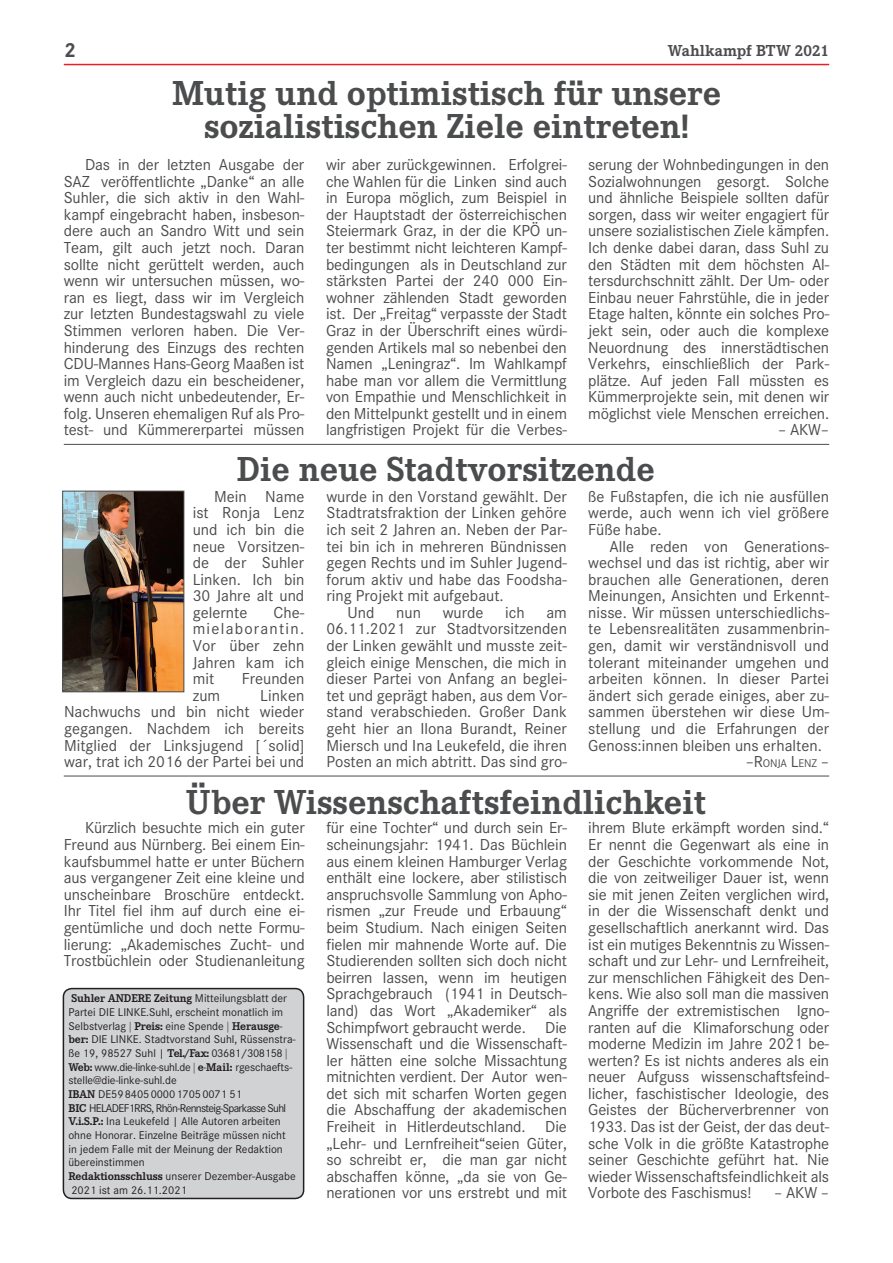
<style>
.page{position:relative;width:893px;height:1263px;background:#fff}
.page>*{position:absolute;margin:0;border:0;box-sizing:border-box;transform-origin:0 0}
.t1{font:700 36px/33px "Corporate E";color:#4b4c4d;text-align:center}
.t2{font:700 21px "Corporate S";color:#4b4c4d}
.t3{font:16.5px/16.6px "Corporate S";color:#4b4c4d;text-align:justify}
.t4{font:700 16.5px "Corporate E";color:#4b4c4d}
.t5{font:16.5px "Corporate S";color:#4b4c4d}
.t6{font:11.7px/13.6px "Corporate S";color:#231f20}
.t7{font:700 11.7px "Corporate E";letter-spacing:-.01em;color:#231f20}
.t8{font:11.55px "Corporate S";letter-spacing:-.015em;color:#4b4c4d}
.s1{font-size:16.5px}
.s2{font-family:"Corporate S";font-weight:400}
.s3{font-family:"Times New Roman"}
.s4{font-family:"Corporate E";font-weight:700}
</style>
<div class="page">
<hr style="left:64px;top:64px;width:765px;height:1px;background:#ee1d23">
<div style="left:63px;top:988px;width:241px;height:210px;background:#d1d2d4;border-radius:9px"></div>
<div style="left:63px;top:988px;width:241px;height:211px;border:2px solid #231f20;border-radius:9px"></div>
<hr style="left:64px;top:444px;width:765px;height:1px;background:#4b4c4d">
<hr style="left:64px;top:776px;width:765px;height:1px;background:#4b4c4d">
<img style="left:64px;top:493px;width:118px;height:197px">
<div style="left:62px;top:491px;width:122px;height:201px;border:1px solid #4b4c4d"></div>
<p class="t2" style="left:64px;top:38px;width:13px">2</p>
<p class="t4" style="left:668px;top:41px;width:163px">Wahlkampf BTW 2021</p>
<h1 class="t1" style="left:172px;top:77px;width:551px">Mutig und optimistisch für unsere sozialistischen Ziele eintreten!</h1>
<p class="t3" style="left:64px;top:156px;width:242px;text-indent:21px">Das in der letzten Ausgabe der SAZ veröffentlichte „Danke“ an alle Suhler, die sich aktiv in den Wahl&shy;kampf eingebracht haben, insbeson&shy;dere auch an Sandro Witt und sein Team, gilt auch jetzt noch. Daran sollte nicht gerüttelt werden, auch wenn wir untersuchen müssen, wo&shy;ran es liegt, dass wir im Vergleich zur letzten Bundestagswahl zu viele Stimmen verloren haben. Die Ver&shy;hinderung des Einzugs des rechten CDU-Mannes Hans-Georg Maaßen ist im Vergleich dazu ein bescheidener, wenn auch nicht unbedeutender, Er&shy;folg. Unseren ehemaligen Ruf als Pro&shy;test- und Kümmererpartei müssen</p>
<p class="t3" style="left:326px;top:156px;width:242px">wir aber zurückgewinnen. Erfolgrei&shy;che Wahlen für die Linken sind auch in Europa möglich, zum Beispiel in der Hauptstadt der österreichischen Steiermark Graz, in der die KPÖ un&shy;ter bestimmt nicht leichteren Kampf&shy;bedingungen als in Deutschland zur stärksten Partei der 240 000 Ein&shy;wohner zählenden Stadt geworden ist. Der „Freitag“ verpasste der Stadt Graz in der Überschrift eines würdi&shy;genden Artikels mal so nebenbei den Namen „Leningraz“. Im Wahlkampf habe man vor allem die Vermittlung von Empathie und Menschlichkeit in den Mittelpunkt gestellt und in einem langfristigen Projekt für die Verbes-</p>
<p class="t3" style="left:588px;top:156px;width:242px">serung der Wohnbedingungen in den Sozialwohnungen gesorgt. Solche und ähnliche Beispiele sollten dafür sorgen, dass wir weiter engagiert für unsere sozialistischen Ziele kämpfen.<br>Ich denke dabei daran, dass Suhl zu den Städten mit dem höchsten Al&shy;tersdurchschnitt zählt. Der Um- oder Einbau neuer Fahrstühle, die in jeder Etage halten, könnte ein solches Pro&shy;jekt sein, oder auch die komplexe Neuordnung des innerstädtischen Verkehrs, einschließlich der Park&shy;plätze. Auf jeden Fall müssten es Kümmerprojekte sein, mit denen wir möglichst viele Menschen erreichen.</p>
<p class="t5" style="left:778px;top:421px;width:53px">– AKW–</p>
<h1 class="t1" style="left:237px;top:453px;width:419px">Die neue Stadtvorsitzende</h1>
<p class="t3" style="left:193px;top:488px;width:113px;text-indent:21px">Mein Name ist Ronja Lenz und ich bin die neue Vorsitzen&shy;de der Suhler Linken. Ich bin 30 Jahre alt und gelernte</p>
<p class="t3" style="left:588px;top:488px;width:242px">ße Fußstapfen, die ich nie ausfüllen werde, auch wenn ich viel größere Füße habe.</p>
<p class="t3" style="left:588px;top:538px;width:242px;text-indent:21px">Alle reden von Generations&shy;wechsel und das ist richtig, aber wir brauchen alle Generationen, deren Meinungen, Ansichten und Erkennt&shy;nisse. Wir müssen unterschiedlichs&shy;te Lebensrealitäten zusammenbrin&shy;gen, damit wir verständnisvoll und tolerant miteinander umgehen und arbeiten können. In dieser Partei ändert sich gerade einiges, aber zu&shy;sammen überstehen wir diese Um&shy;stellung und die Erfahrungen der Genoss:innen bleiben uns erhalten.</p>
<p class="t8" style="left:746px;top:757px;width:85px"><span class="s1">–R</span>ONJA <span class="s1">L</span>ENZ <span class="s1">–</span></p>
<p class="t3" style="left:326px;top:488px;width:242px">wurde in den Vorstand gewählt. Der</p>
<p class="t3" style="left:326px;top:505px;width:242px">Stadtratsfraktion der Linken gehöre</p>
<p class="t3" style="left:326px;top:521px;width:242px">ich seit 2 Jahren an. Neben der Par-</p>
<p class="t3" style="left:326px;top:538px;width:242px">tei bin ich in mehreren Bündnissen</p>
<p class="t3" style="left:326px;top:554px;width:242px">gegen Rechts und im Suhler Jugend-</p>
<p class="t3" style="left:326px;top:571px;width:242px">forum aktiv und habe das Foodsha-</p>
<p class="t3" style="left:326px;top:588px;width:179px">ring Projekt mit aufgebaut.</p>
<p class="t3" style="left:348px;top:604px;width:29px">Und</p>
<p class="t3" style="left:396px;top:604px;width:26px">nun</p>
<p class="t3" style="left:443px;top:604px;width:42px">wurde</p>
<p class="t3" style="left:505px;top:604px;width:21px">ich</p>
<p class="t3" style="left:193px;top:604px;width:113px;text-indent:81px">Che&shy;mielaborantin.<br>Vor über zehn Jahren kam ich mit</p>
<p class="t3" style="left:326px;top:604px;width:242px;text-indent:220px">am 06.11.2021 zur Stadtvorsitzenden der Linken gewählt und musste zeit&shy;gleich einige Menschen, die mich in dieser Partei von Anfang an beglei&shy;tet und geprägt haben, aus dem Vor&shy;stand verabschieden. Großer Dank geht hier an Ilona Burandt, Reiner Miersch und Ina Leukefeld, die ihren Posten an mich abtritt. Das sind gro-</p>
<p class="t3" style="left:242px;top:670px;width:64px">Freunden</p>
<p class="t3" style="left:64px;top:687px;width:242px;text-indent:196px">Linken Nachwuchs und bin nicht wieder gegangen. Nachdem ich bereits Mitglied der Linksjugend [´solid] war, trat ich 2016 der Partei bei und</p>
<p class="t3" style="left:193px;top:687px;width:29px">zum</p>
<h1 class="t1" style="left:186px;top:785px;width:522px">Über Wissenschaftsfeindlichkeit</h1>
<p class="t3" style="left:64px;top:820px;width:242px;text-indent:21px">Kürzlich besuchte mich ein guter Freund aus Nürnberg. Bei einem Ein&shy;kaufsbummel hatte er unter Büchern aus vergangener Zeit eine kleine und unscheinbare Broschüre entdeckt.<br>Ihr Titel fiel ihm auf durch eine ei&shy;gentümliche und doch nette Formu&shy;lierung: „Akademisches Zucht- und Trostbüchlein oder Studienanleitung</p>
<p class="t7" style="left:71px;top:992px;width:217px">Suhler ANDERE Zeitung <span class="s2">Mitteilungsblatt der</span></p>
<p class="t6" style="left:68px;top:1005px;width:229px">Partei DIE LINKE.Suhl, erscheint monatlich im Selbstverlag <span class="s3">|</span> <span class="s4">Preis:</span> eine Spende <span class="s3">|</span> <span class="s4">Herausge&shy;ber:</span> DIE LINKE. Stadtvorstand Suhl, Rüssenstra&shy;ße 19, 98527 Suhl | <span class="s4">Tel./Fax:</span> 03681/308158 <span class="s3">| </span><span class="s4">Web:</span> www.die-linke-suhl.de <span class="s3">|</span> <span class="s4">e-Mail:</span> rgeschaefts&shy;stelle@die-linke-suhl.de<br><span class="s4">IBAN</span> DE598405000017050071 51<br><span class="s4">BIC</span> HELADEF1RRS, Rhön-Rennsteig-Sparkasse Suhl <span class="s4">V.i.S.P.:</span> Ina Leukefeld | Alle Autoren arbeiten ohne Honorar. Einzelne Beiträge müssen nicht in jedem Falle mit der Meinung der Redaktion übereinstimmen<br><span class="s4">Redaktionsschluss</span> unserer Dezember-Ausgabe 2021 ist am 26.11.2021</p>
<p class="t3" style="left:326px;top:820px;width:242px">für eine Tochter“ und durch sein Er&shy;scheinungsjahr: 1941. Das Büchlein aus einem kleinen Hamburger Verlag enthält eine lockere, aber stilistisch anspruchsvolle Sammlung von Apho&shy;rismen „zur Freude und Erbauung“ beim Studium. Nach einigen Seiten fielen mir mahnende Worte auf. Die Studierenden sollten sich doch nicht beirren lassen, wenn im heutigen Sprachgebrauch (1941 in Deutsch&shy;land) das Wort „Akademiker“ als Schimpfwort gebraucht werde. Die Wissenschaft und die Wissenschaft&shy;ler hätten eine solche Missachtung mitnichten verdient. Der Autor wen&shy;det sich mit scharfen Worten gegen die Abschaffung der akademischen Freiheit in Hitlerdeutschland. Die „Lehr- und Lernfreiheit“seien Güter, so schreibt er, die man gar nicht abschaffen könne, „da sie von Ge&shy;nerationen vor uns erstrebt und mit</p>
<p class="t3" style="left:588px;top:820px;width:242px">ihrem Blute erkämpft worden sind.“ Er nennt die Gegenwart als eine in der Geschichte vorkommende Not, die von zeitweiliger Dauer ist, wenn sie mit jenen Zeiten verglichen wird, in der die Wissenschaft denkt und gesellschaftlich anerkannt wird. Das ist ein mutiges Bekenntnis zu Wissen&shy;schaft und zur Lehr- und Lernfreiheit, zur menschlichen Fähigkeit des Den&shy;kens. Wie also soll man die massiven Angriffe der extremistischen Igno&shy;ranten auf die Klimaforschung oder moderne Medizin im Jahre 2021 be&shy;werten? Es ist nichts anderes als ein neuer Aufguss wissenschaftsfeind&shy;licher, faschistischer Ideologie, des Geistes der Bücherverbrenner von 1933. Das ist der Geist, der das deut&shy;sche Volk in die größte Katastrophe seiner Geschichte geführt hat. Nie wieder Wissenschaftsfeindlichkeit als Vorbote des Faschismus!</p>
<p class="t5" style="left:774px;top:1183px;width:57px">– AKW –</p>
</div>
